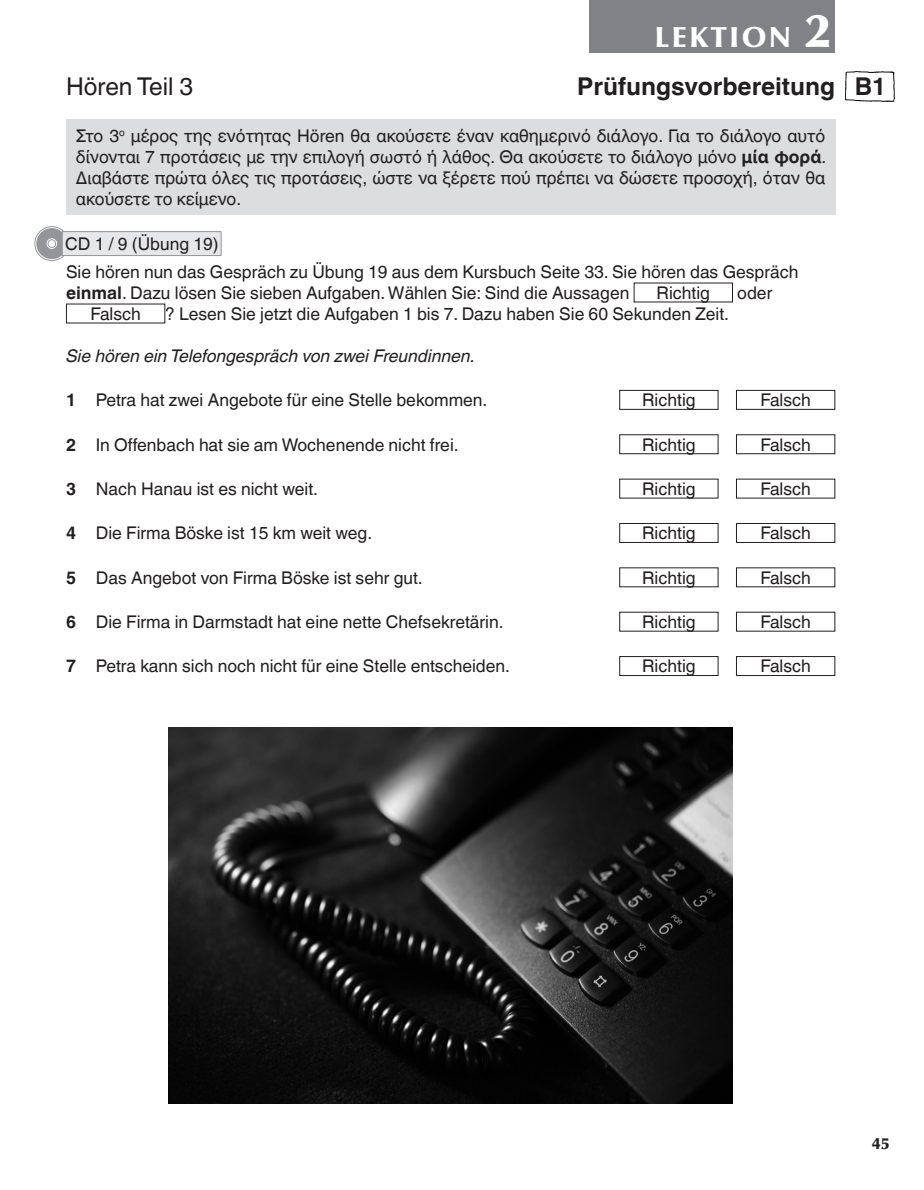
<style>
.page{position:relative;width:924px;height:1190px;background:#fff}
.page>*{position:absolute;margin:0;border:0;box-sizing:border-box;transform-origin:0 0}
.t1{font:700 29.75px "UB Optima";letter-spacing:.095em;color:#fff}
.t2{font:700 24.5px "Helvetica Linotype";color:#231f20}
.t3{font:24.5px "Helvetica Linotype";color:#231f20}
.t4{font:17.5px/21px "Helvetica Linotype";color:#231f20;text-align:justify}
.t5{font:italic 17.5px "Helvetica Linotype";color:#231f20}
.t6{font:700 16.62px "UB Optima";color:#231f20}
.s1{font-size:49px}
.s2{font-weight:700}
</style>
<div class="page">
<div style="left:589px;top:0;width:246px;height:53px;background:#808285"></div>
<img style="left:845px;top:71px;width:49px;height:30px">
<div style="left:66px;top:119px;width:769px;height:96px;background:#dcdddf"></div>
<div style="left:619px;top:390px;width:99px;height:20px;border:1px solid #231f20"></div>
<div style="left:736px;top:390px;width:99px;height:20px;border:1px solid #231f20"></div>
<div style="left:619px;top:434px;width:99px;height:20px;border:1px solid #231f20"></div>
<div style="left:736px;top:434px;width:99px;height:20px;border:1px solid #231f20"></div>
<div style="left:619px;top:523px;width:99px;height:20px;border:1px solid #231f20"></div>
<div style="left:736px;top:523px;width:99px;height:20px;border:1px solid #231f20"></div>
<div style="left:619px;top:656px;width:99px;height:20px;border:1px solid #231f20"></div>
<div style="left:736px;top:656px;width:99px;height:20px;border:1px solid #231f20"></div>
<svg style="left:35px;top:227px;width:34px;height:33px"></svg>
<div style="left:34px;top:226px;width:35px;height:35px;border:1px solid #939598;border-radius:50%"></div>
<div style="left:37px;top:229px;width:30px;height:29px;background:#939598;border-radius:50%"></div>
<div style="left:36px;top:228px;width:31px;height:31px;border:1px solid #939598;border-radius:50%"></div>
<svg style="left:46px;top:238px;width:12px;height:11px"></svg>
<div style="left:46px;top:237px;width:12px;height:13px;border:1px solid #939598;border-radius:50%"></div>
<div style="left:48px;top:240px;width:8px;height:7px;background:#fff;border-radius:50%"></div>
<div style="left:48px;top:239px;width:8px;height:9px;border:1px solid #939598;border-radius:50%"></div>
<div style="left:62px;top:232px;width:159px;height:23px;background:#e6e7e9"></div>
<div style="left:62px;top:231px;width:160px;height:25px;border:1px solid #939598"></div>
<img style="left:169px;top:727px;width:563px;height:376px">
<h1 class="t1" style="left:655px;top:19px;width:177px">LEKTION <span class="s1">2</span></h1>
<h2 class="t3" style="left:66px;top:72px;width:129px">Hören Teil 3</h2>
<h2 class="t2" style="left:577px;top:72px;width:310px">Prüfungsvorbereitung B1</h2>
<p class="t4" style="left:76px;top:125px;width:752px">Στο 3<sup>ο</sup> μέρος της ενότητας Hören θα ακούσετε έναν καθημερινό διάλογο. Για το διάλογο αυτό δίνονται 7 προτάσεις με την επιλογή σωστό ή λάθος. Θα ακούσετε το διάλογο μόνο <span class="s2">μία φορά</span>.<br>Διαβάστε πρώτα όλες τις προτάσεις, ώστε να ξέρετε πού πρέπει να δώσετε προσοχή, όταν θα ακούσετε το κείμενο.</p>
<p class="t4" style="left:65px;top:233px;width:155px">CD 1 / 9 (Übung 19)</p>
<p class="t4" style="left:66px;top:261px;width:734px">Sie hören nun das Gespräch zu Übung 19 aus dem Kursbuch Seite 33. Sie hören das Gespräch <span class="s2">einmal</span>. Dazu lösen Sie sieben Aufgaben. Wählen Sie: Sind die Aussagen</p>
<p class="t4" style="left:656px;top:282px;width:55px">Richtig</p>
<p class="t4" style="left:737px;top:282px;width:37px">oder</p>
<p class="t4" style="left:90px;top:303px;width:52px">Falsch</p>
<p class="t4" style="left:165px;top:303px;width:565px">? Lesen Sie jetzt die Aufgaben 1 bis 7. Dazu haben Sie 60 Sekunden Zeit.</p>
<p class="t5" style="left:66px;top:346px;width:411px">Sie hören ein Telefongespräch von zwei Freundinnen.</p>
<p class="t4" style="left:66px;top:390px;width:423px"><span class="s2">1</span> Petra hat zwei Angebote für eine Stelle bekommen.</p>
<p class="t4" style="left:642px;top:389px;width:55px">Richtig</p>
<p class="t4" style="left:760px;top:389px;width:52px">Falsch</p>
<p class="t4" style="left:66px;top:434px;width:394px"><span class="s2">2</span> In Offenbach hat sie am Wochenende nicht frei.</p>
<p class="t4" style="left:642px;top:434px;width:55px">Richtig</p>
<p class="t4" style="left:760px;top:434px;width:52px">Falsch</p>
<p class="t4" style="left:66px;top:478px;width:253px"><span class="s2">3</span> Nach Hanau ist es nicht weit.</p>
<p class="t4" style="left:642px;top:478px;width:55px">Richtig</p>
<p class="t4" style="left:760px;top:478px;width:52px">Falsch</p>
<p class="t4" style="left:66px;top:523px;width:308px"><span class="s2">4</span> Die Firma Böske ist 15 km weit weg.</p>
<p class="t4" style="left:642px;top:522px;width:55px">Richtig</p>
<p class="t4" style="left:760px;top:522px;width:52px">Falsch</p>
<p class="t4" style="left:66px;top:567px;width:358px"><span class="s2">5</span> Das Angebot von Firma Böske ist sehr gut.</p>
<p class="t4" style="left:642px;top:567px;width:55px">Richtig</p>
<p class="t4" style="left:760px;top:567px;width:52px">Falsch</p>
<p class="t4" style="left:66px;top:611px;width:439px"><span class="s2">6</span> Die Firma in Darmstadt hat eine nette Chefsekretärin.</p>
<p class="t4" style="left:642px;top:611px;width:55px">Richtig</p>
<p class="t4" style="left:760px;top:611px;width:52px">Falsch</p>
<p class="t4" style="left:66px;top:656px;width:445px"><span class="s2">7</span> Petra kann sich noch nicht für eine Stelle entscheiden.</p>
<p class="t4" style="left:642px;top:656px;width:55px">Richtig</p>
<p class="t4" style="left:760px;top:656px;width:52px">Falsch</p>
<p class="t6" style="left:872px;top:1133px;width:19px">45</p>
</div>
